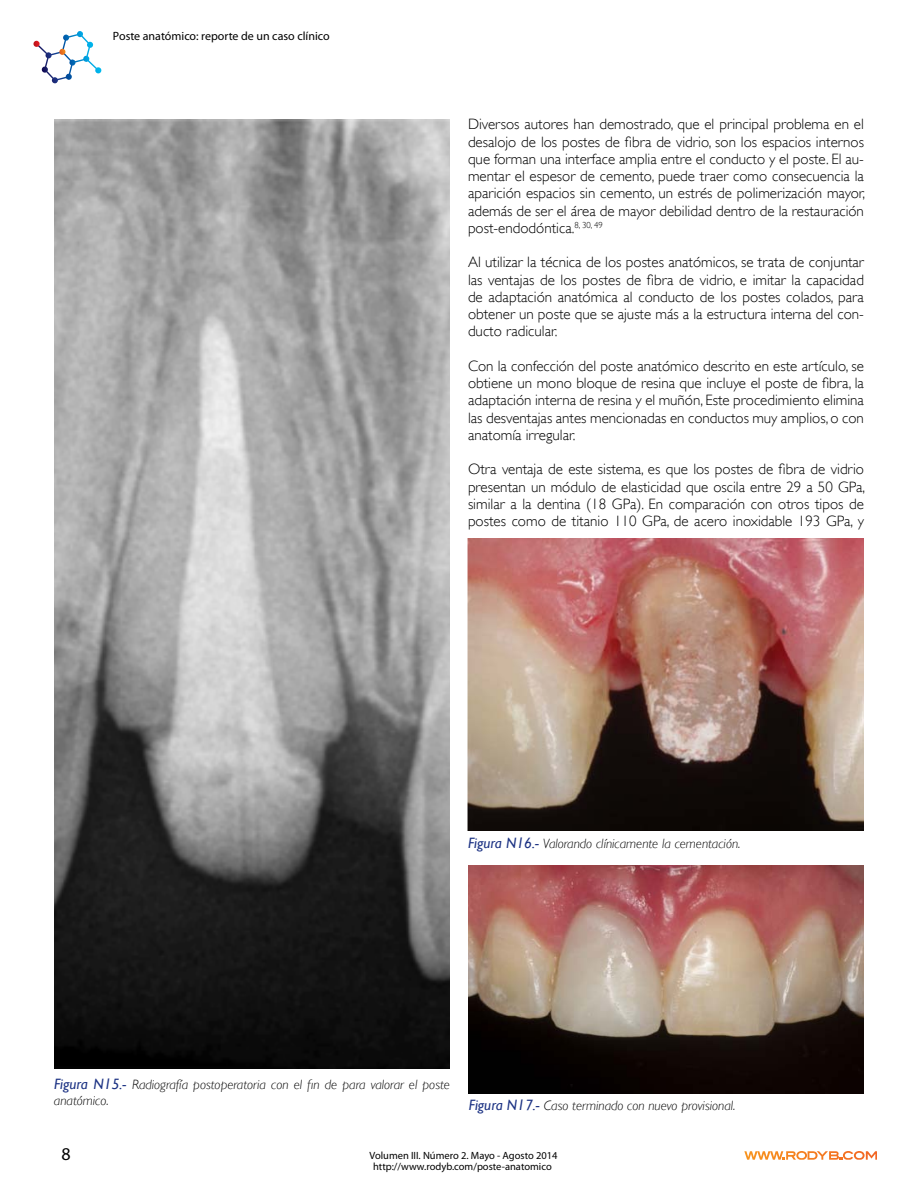
<style>
.page{position:relative;width:918px;height:1188px;background:#fff}
.page>*{position:absolute;margin:0;border:0;box-sizing:border-box;transform-origin:0 0}
.t1{font:18px "Myriad Pro";color:#000}
.t2{font:300 15px/17.2px "Gill Sans";color:#000;text-align:justify}
.t3{font:italic 300 13.5px/16.2px "Gill Sans";color:#000}
.t4{font:12px "Myriad Pro";color:#000}
.t5{font:10.5px/10.8px "Myriad Pro";color:#000;text-align:center}
.s1{font-weight:400;font-size:15px;color:#1d3384}
</style>
<div class="page">
<svg style="left:33px;top:31px;width:69px;height:53px"></svg>
<svg style="left:744px;top:1151px;width:133px;height:9px"></svg>
<img style="left:54px;top:119px;width:396px;height:949px">
<img style="left:469px;top:865px;width:395px;height:228px">
<img style="left:467px;top:539px;width:397px;height:291px">
<p class="t4" style="left:113px;top:29px;width:218px">Poste anatómico: reporte de un caso clínico</p>
<p class="t2" style="left:468px;top:116px;width:399px">Diversos autores han demostrado, que el principal problema en el desalojo de los postes de fibra de vidrio, son los espacios internos que forman una interface amplia entre el conducto y el poste. El au&shy;mentar el espesor de cemento, puede traer como consecuencia la aparición espacios sin cemento, un estrés de polimerización mayor, además de ser el área de mayor debilidad dentro de la restauración post-endodóntica.<sup>8,</sup> <sup>30,</sup> <sup>49</sup></p>
<p class="t2" style="left:468px;top:254px;width:398px">Al utilizar la técnica de los postes anatómicos, se trata de conjuntar las ventajas de los postes de fibra de vidrio, e imitar la capacidad de adaptación anatómica al conducto de los postes colados, para obtener un poste que se ajuste más a la estructura interna del con&shy;ducto radicular.</p>
<p class="t2" style="left:468px;top:357px;width:398px">Con la confección del poste anatómico descrito en este artículo, se obtiene un mono bloque de resina que incluye el poste de fibra, la adaptación interna de resina y el muñón, Este procedimiento elimina las desventajas antes mencionadas en conductos muy amplios, o con anatomía irregular.</p>
<p class="t2" style="left:468px;top:461px;width:399px">Otra ventaja de este sistema, es que los postes de fibra de vidrio presentan un módulo de elasticidad que oscila entre 29 a 50 GPa, similar a la dentina (18 GPa). En comparación con otros tipos de postes como de titanio 110 GPa, de acero inoxidable 193 GPa, y</p>
<p class="t3" style="left:468px;top:835px;width:274px"><span class="s1">Figura N16.-</span> Valorando clínicamente la cementación.</p>
<p class="t3" style="left:54px;top:1076px;width:397px"><span class="s1">Figura N15.-</span> Radiografía postoperatoria con el fin de para valorar el poste anatómico.</p>
<p class="t3" style="left:469px;top:1098px;width:268px"><span class="s1">Figura N17.-</span> Caso terminado con nuevo provisional.</p>
<p class="t1" style="left:62px;top:1143px;width:11px">8</p>
<p class="t5" style="left:369px;top:1150px;width:190px">Volumen III. Número 2. Mayo - Agosto 2014 http://www.rodyb.com/poste-anatomico</p>
</div>
